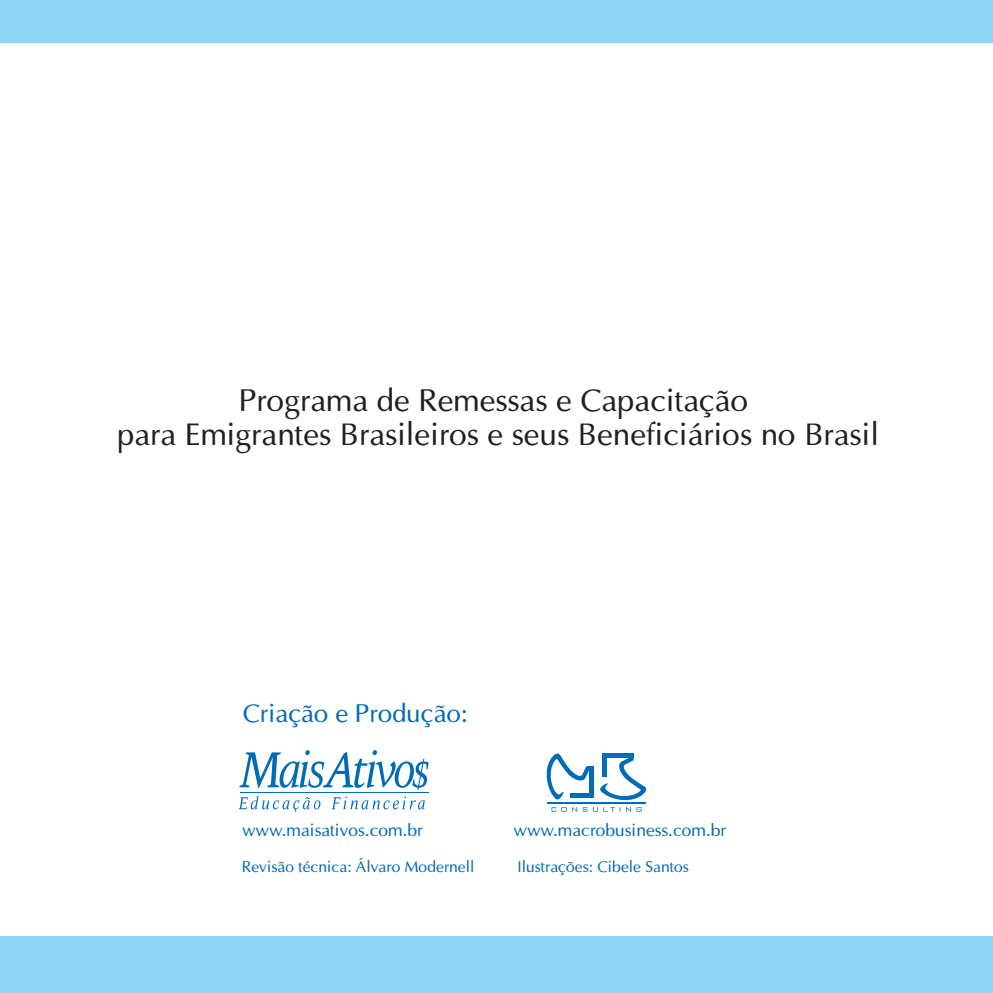
<style>
.page{position:relative;width:993px;height:993px;background:#fff}
.page>*{position:absolute;margin:0;border:0;box-sizing:border-box;transform-origin:0 0}
.t1{font:31.5px/34.6px "Optima";color:#231f20;text-align:center}
.t2{font:25.72px "Optima";color:#006bb6}
.t3{font:17.5px "Optima";color:#006bb6}
.t4{font:15.75px "Optima";color:#006bb6}
</style>
<div class="page">
<div style="left:0;top:0;width:992px;height:43px;background:#8dd7f7"></div>
<div style="left:0;top:936px;width:992px;height:56px;background:#8dd7f7"></div>
<svg style="left:238px;top:796px;width:187px;height:16px"></svg>
<svg style="left:239px;top:750px;width:189px;height:39px"></svg>
<hr style="left:240px;top:792px;width:188px;height:1px;background:#006bb6">
<svg style="left:546px;top:753px;width:101px;height:58px"></svg>
<p class="t1" style="left:117px;top:385px;width:763px">Programa de Remessas e Capacitação<br>para Emigrantes Brasileiros e seus Beneficiários no Brasil</p>
<p class="t2" style="left:243px;top:702px;width:226px">Criação e Produção:</p>
<p class="t3" style="left:242px;top:822px;width:182px">www.maisativos.com.br</p>
<p class="t3" style="left:513px;top:822px;width:214px">www.macrobusiness.com.br</p>
<p class="t4" style="left:242px;top:859px;width:234px">Revisão técnica: Álvaro Modernell</p>
<p class="t4" style="left:517px;top:859px;width:173px">Ilustrações: Cibele Santos</p>
</div>
